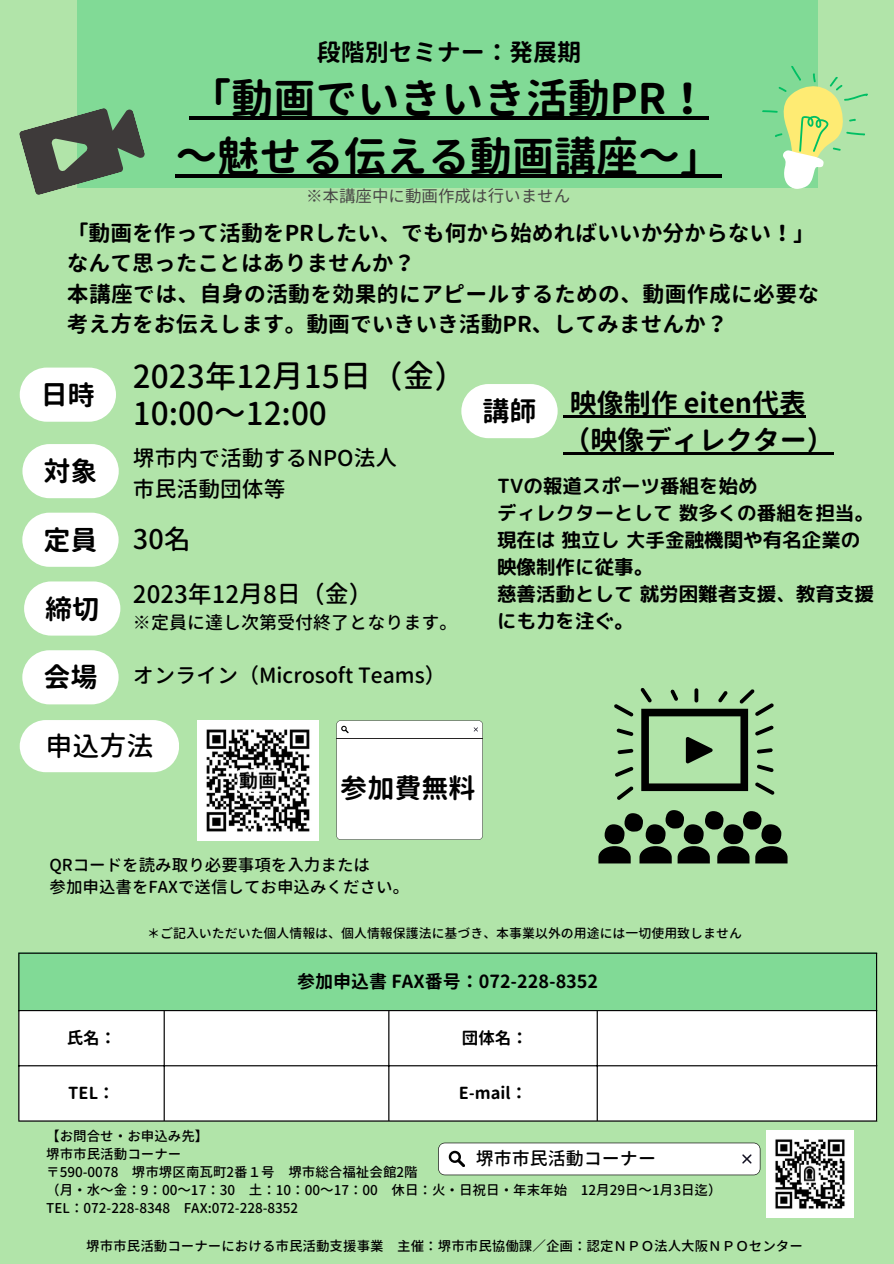
<style>
.page{position:relative;width:894px;height:1264px;background:#fff}
.page>*{position:absolute;margin:0;border:0;box-sizing:border-box;transform-origin:0 0}
.t1{font:700 42px "Gen Jyuu Gothic";color:#000}
.t2{font:500 31.5px "Gen Jyuu Gothic";color:#000}
.t3{font:700 27px "Gen Jyuu Gothic";color:#000}
.t4{font:500 27px "Gen Jyuu Gothic";color:#000}
.t5{font:500 24px "Gen Jyuu Gothic";color:#000}
.t6{font:700 24px "Gen Jyuu Gothic";color:#000}
.t7{font:700 21.75px/30.5px "Gen Jyuu Gothic";color:#000}
.t8{font:500 21.75px "Gen Jyuu Gothic";color:#000}
.t9{font:500 21px "Gen Jyuu Gothic";color:#000}
.t10{font:19.5px/27px "rounded mplus 1 p bold";color:#000}
.t11{font:500 18px "Gen Jyuu Gothic";color:#000}
.t12{font:700 18px "Gen Jyuu Gothic";color:#000}
.t13{font:500 16.5px "Gen Jyuu Gothic";color:#000}
.t14{font:700 16.5px "Gen Jyuu Gothic";color:#000}
.t15{font:16.5px "Gen Jyuu Gothic";color:#484746}
.t16{font:500 13.5px "Gen Jyuu Gothic";color:#000}
.t17{font:500 12.9px "Gen Jyuu Gothic";color:#000}
</style>
<div class="page">
<div style="left:0;top:0;width:893px;height:1263px;background:#b1e4a9"></div>
<div style="left:19px;top:952px;width:857px;height:58px;background:#81da96"></div>
<div style="left:19px;top:1011px;width:856px;height:109px;background:#fff"></div>
<hr style="left:18px;top:953px;width:1px;height:167px;background:#000">
<hr style="left:163px;top:1011px;width:2px;height:109px;background:#000">
<hr style="left:388px;top:1011px;width:1px;height:109px;background:#000">
<hr style="left:596px;top:1011px;width:1px;height:109px;background:#000">
<hr style="left:875px;top:953px;width:1px;height:167px;background:#000">
<hr style="left:18px;top:952px;width:858px;height:1px;background:#000">
<hr style="left:18px;top:1010px;width:858px;height:1px;background:#000">
<hr style="left:18px;top:1065px;width:858px;height:1px;background:#000">
<hr style="left:18px;top:1120px;width:858px;height:1px;background:#000">
<svg style="left:438px;top:1142px;width:322px;height:33px;background:#f1f2f1"></svg>
<svg style="left:20px;top:367px;width:96px;height:55px;background:#f4fbf3"></svg>
<svg style="left:22px;top:444px;width:97px;height:54px;background:#f5fbf4"></svg>
<svg style="left:22px;top:512px;width:97px;height:55px;background:#f3fbf2"></svg>
<svg style="left:24px;top:581px;width:96px;height:54px;background:#f5fbf4"></svg>
<svg style="left:22px;top:650px;width:97px;height:54px;background:#f4fbf3"></svg>
<svg style="left:461px;top:384px;width:96px;height:54px;background:#f5fbf4"></svg>
<div style="left:77px;top:0;width:740px;height:188px;background:#81da96"></div>
<hr style="left:189px;top:116px;width:519px;height:3px;background:#000">
<hr style="left:175px;top:174px;width:547px;height:4px;background:#000">
<img style="left:198px;top:720px;width:120px;height:120px">
<svg style="left:20px;top:720px;width:159px;height:52px;background:#f9fdf9"></svg>
<svg style="left:19px;top:108px;width:126px;height:87px"></svg>
<div style="left:336px;top:720px;width:146px;height:119px;background:#fff"></div>
<hr style="left:336px;top:738px;width:146px;height:1px;background:#272424">
<img style="left:766px;top:1130px;width:87px;height:87px">
<svg style="left:762px;top:65px;width:105px;height:124px"></svg>
<svg style="left:598px;top:810px;width:189px;height:53px"></svg>
<svg style="left:614px;top:704px;width:19px;height:12px"></svg>
<svg style="left:616px;top:728px;width:17px;height:8px"></svg>
<svg style="left:615px;top:766px;width:18px;height:10px"></svg>
<svg style="left:617px;top:786px;width:16px;height:13px"></svg>
<svg style="left:617px;top:748px;width:16px;height:6px"></svg>
<svg style="left:640px;top:688px;width:134px;height:106px"></svg>
<svg style="left:694px;top:688px;width:4px;height:14px"></svg>
<svg style="left:563px;top:415px;width:6px;height:2px"></svg>
<hr style="left:569px;top:415px;width:236px;height:2px;background:#000">
<hr style="left:563px;top:452px;width:270px;height:2px;background:#000">
<p class="t6" style="left:317px;top:35px;width:266px">段階別セミナー：発展期</p>
<p class="t1" style="left:189px;top:68px;width:521px">「動画でいきいき活動PR！</p>
<p class="t1" style="left:175px;top:127px;width:548px">～魅せる伝える動画講座～」</p>
<p class="t15" style="left:306px;top:184px;width:266px">※本講座中に動画作成は行いません</p>
<p class="t7" style="left:67px;top:217px;width:749px">「動画を作って活動をPRしたい、でも何から始めればいいか分からない！」</p>
<p class="t7" style="left:67px;top:248px;width:350px">なんて思ったことはありませんか？</p>
<p class="t7" style="left:67px;top:278px;width:753px">本講座では、自身の活動を効果的にアピールするための、動画作成に必要な考え方をお伝えします。動画でいきいき活動PR、してみませんか？</p>
<p class="t3" style="left:41px;top:376px;width:56px">日時</p>
<p class="t3" style="left:44px;top:452px;width:56px">対象</p>
<p class="t3" style="left:43px;top:521px;width:56px">定員</p>
<p class="t3" style="left:45px;top:589px;width:56px">締切</p>
<p class="t3" style="left:43px;top:658px;width:56px">会場</p>
<p class="t2" style="left:133px;top:354px;width:334px">2023年12月15日（金）</p>
<p class="t2" style="left:133px;top:391px;width:195px">10:00～12:00</p>
<p class="t8" style="left:133px;top:443px;width:266px">堺市内で活動するNPO法人</p>
<p class="t8" style="left:133px;top:473px;width:154px">市民活動団体等</p>
<p class="t4" style="left:133px;top:520px;width:59px">30名</p>
<p class="t5" style="left:133px;top:577px;width:241px">2023年12月8日（金）</p>
<p class="t11" style="left:133px;top:609px;width:326px">※定員に達し次第受付終了となります。</p>
<p class="t9" style="left:133px;top:660px;width:314px">オンライン（Microsoft Teams）</p>
<p class="t3" style="left:482px;top:392px;width:56px">講師</p>
<p class="t3" style="left:569px;top:383px;width:238px">映像制作 eiten代表</p>
<p class="t3" style="left:563px;top:421px;width:271px">（映像ディレクター）</p>
<p class="t10" style="left:497px;top:471px;width:262px">TVの報道スポーツ番組を始め</p>
<p class="t10" style="left:497px;top:498px;width:378px">ディレクターとして数多くの番組を担当。</p>
<p class="t10" style="left:497px;top:525px;width:365px">現在は独立し大手金融機関や有名企業の映像制作に従事。</p>
<p class="t10" style="left:497px;top:580px;width:378px">慈善活動として就労困難者支援、教育支援にも力を注ぐ。</p>
<p class="t4" style="left:45px;top:727px;width:110px">申込方法</p>
<p class="t3" style="left:340px;top:768px;width:137px">参加費無料</p>
<p class="t13" style="left:49px;top:853px;width:322px">QRコードを読み取り必要事項を入力または</p>
<p class="t13" style="left:49px;top:875px;width:361px">参加申込書をFAXで送信してお申込みください。</p>
<p class="t17" style="left:147px;top:924px;width:596px">＊ご記入いただいた個人情報は、個人情報保護法に基づき、本事業以外の用途には一切使用致しません</p>
<p class="t12" style="left:297px;top:968px;width:302px">参加申込書 FAX番号：072-228-8352</p>
<p class="t14" style="left:67px;top:1026px;width:51px">氏名：</p>
<p class="t14" style="left:462px;top:1026px;width:68px">団体名：</p>
<p class="t14" style="left:68px;top:1081px;width:48px">TEL：</p>
<p class="t14" style="left:458px;top:1081px;width:70px">E-mail：</p>
<p class="t16" style="left:46px;top:1126px;width:164px">【お問合せ・お申込み先】</p>
<p class="t16" style="left:46px;top:1144px;width:137px">堺市市民活動コーナー</p>
<p class="t16" style="left:46px;top:1162px;width:400px">〒590-0078　堺市堺区南瓦町2番１号　堺市総合福祉会館2階　　</p>
<p class="t16" style="left:46px;top:1180px;width:676px">（月・水～金：9：00～17：30　土：10：00～17：00　休日：火・日祝日・年末年始　12月29日～1月3日迄）</p>
<p class="t16" style="left:46px;top:1198px;width:267px">TEL：072-228-8348　FAX:072-228-8352　</p>
<p class="t11" style="left:475px;top:1145px;width:182px">堺市市民活動コーナー</p>
<p class="t16" style="left:86px;top:1236px;width:718px">堺市市民活動コーナーにおける市民活動支援事業　主催：堺市市民協働課／企画：認定ＮＰＯ法人大阪ＮＰＯセンター</p>
</div>
